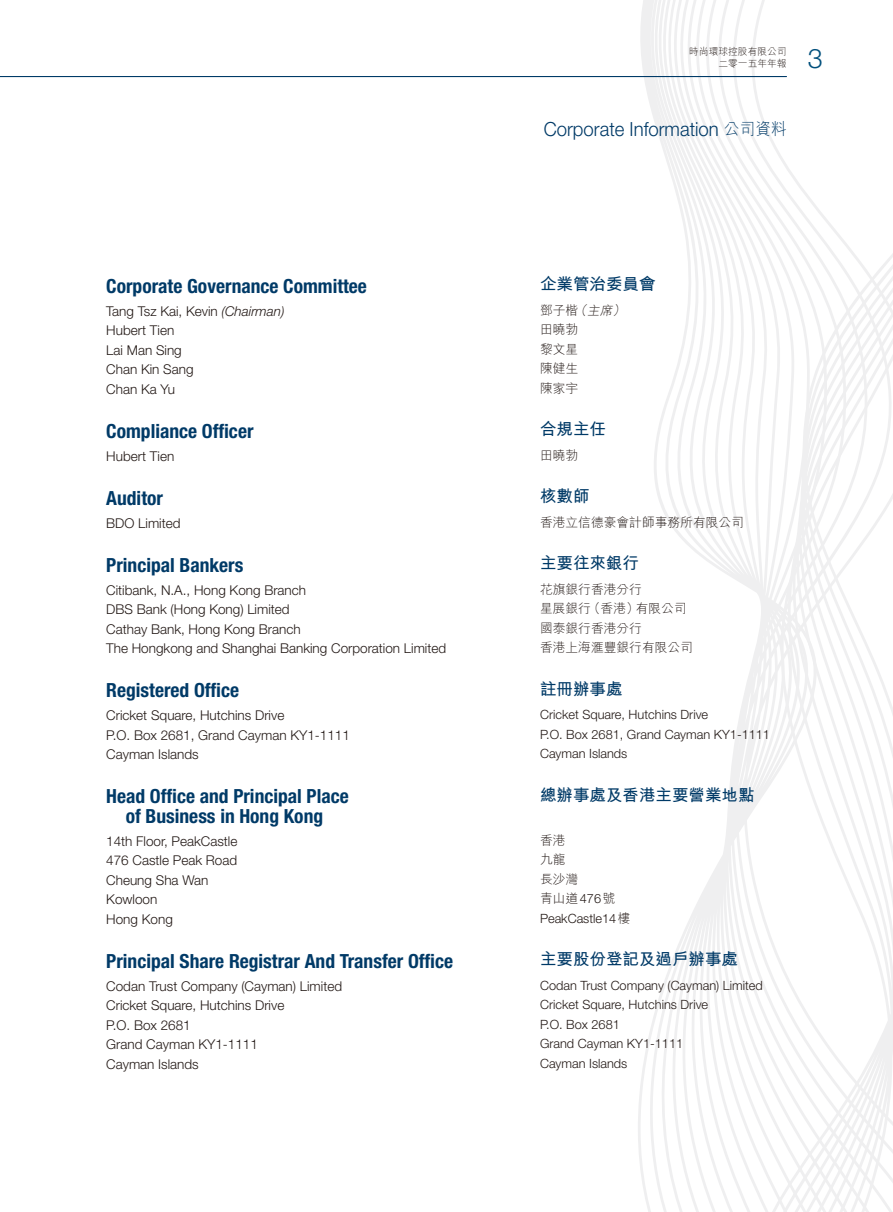
<style>
.page{position:relative;width:893px;height:1212px;background:#fff}
.page>*{position:absolute;margin:0;border:0;box-sizing:border-box;transform-origin:0 0}
.t1{font:300 27px "Helvetica Neue LT Std";color:#004f7c}
.t2{font:700 condensed 19.5px/19.5px "Helvetica Neue LT Std";color:#003a67;text-align:center}
.t3{font:300 19.5px "Helvetica Neue LT Std";color:#003a67;scale:.95 1}
.t4{font:700 16.5px "M Hei HK";color:#003a67}
.t5{font:300 13.5px/19.5px "Helvetica Neue LT Std";color:#231916}
.t6{font:300 12.75px/19.5px "Helvetica Neue LT Std";color:#231916}
.t7{font:300 12.75px/19.5px "M Hei HK";color:#231916}
.t8{font:300 9.75px/12px "M Hei HK";color:#231916;text-align:right}
.s1{font-style:italic}
.s2{font-family:"M Hei HK";font-size:16.5px}
.s3{font-family:"Helvetica Neue LT Std"}
.s4{font-family:"M Hei HK"}
</style>
<div class="page">
<svg style="left:609px;top:0;width:284px;height:1212px"></svg>
<hr style="left:0;top:76px;width:787px;height:1px;background:#003a67">
<h2 class="t2" style="left:106px;top:276px;width:262px">Corporate Governance Committee</h2>
<p class="t5" style="left:106px;top:301px;width:180px">Tang Tsz Kai, Kevin <span class="s1">(Chairman)<br></span>Hubert Tien<br>Lai Man Sing<br>Chan Kin Sang<br>Chan Ka Yu</p>
<h2 class="t2" style="left:106px;top:421px;width:149px">Compliance Officer</h2>
<p class="t5" style="left:106px;top:446px;width:70px">Hubert Tien</p>
<h2 class="t2" style="left:106px;top:488px;width:58px">Auditor</h2>
<p class="t5" style="left:106px;top:513px;width:76px">BDO Limited</p>
<h2 class="t2" style="left:106px;top:555px;width:139px">Principal Bankers</h2>
<p class="t5" style="left:106px;top:580px;width:341px">Citibank, N.A., Hong Kong Branch<br>DBS Bank (Hong Kong) Limited<br>Cathay Bank, Hong Kong Branch<br>The Hongkong and Shanghai Banking Corporation Limited</p>
<h2 class="t2" style="left:106px;top:680px;width:134px">Registered Office</h2>
<p class="t5" style="left:106px;top:705px;width:245px">Cricket Square, Hutchins Drive<br>P.O. Box 2681, Grand Cayman KY1-1111<br>Cayman Islands</p>
<h2 class="t2" style="left:106px;top:786px;width:244px">Head Office and Principal Place of Business in Hong Kong</h2>
<p class="t5" style="left:106px;top:831px;width:133px">14th Floor, PeakCastle<br>476 Castle Peak Road<br>Cheung Sha Wan<br>Kowloon<br>Hong Kong</p>
<h2 class="t2" style="left:106px;top:951px;width:348px">Principal Share Registrar And Transfer Office</h2>
<p class="t5" style="left:106px;top:976px;width:237px">Codan Trust Company (Cayman) Limited<br>Cricket Square, Hutchins Drive<br>P.O. Box 2681<br>Grand Cayman KY1-1111<br>Cayman Islands</p>
<p class="t8" style="left:689px;top:46px;width:99px">時尚環球控股有限公司二零一五年年報</p>
<h2 class="t3" style="left:544px;top:118px;width:257px">Corporate Information <span class="s2">公司資料</span></h2>
<h1 class="t1" style="left:808px;top:42px;width:17px">3</h1>
<p class="t4" style="left:540px;top:272px;width:117px">企業管治委員會</p>
<p class="t7" style="left:540px;top:300px;width:89px">鄧子楷<span class="s1">（主席）</span>田曉勃<br>黎文星<br>陳健生<br>陳家宇</p>
<p class="t4" style="left:540px;top:417px;width:67px">合規主任</p>
<p class="t7" style="left:540px;top:445px;width:40px">田曉勃</p>
<p class="t4" style="left:540px;top:484px;width:51px">核數師</p>
<p class="t7" style="left:540px;top:512px;width:205px">香港立信德豪會計師事務所有限公司</p>
<p class="t4" style="left:540px;top:551px;width:100px">主要往來銀行</p>
<p class="t7" style="left:540px;top:579px;width:154px">花旗銀行香港分行<br>星展銀行（香港）有限公司國泰銀行香港分行<br>香港上海滙豐銀行有限公司</p>
<p class="t4" style="left:540px;top:677px;width:84px">註冊辦事處</p>
<p class="t6" style="left:540px;top:705px;width:232px">Cricket Square, Hutchins Drive<br>P.O. Box 2681, Grand Cayman KY1-1111<br>Cayman Islands</p>
<p class="t4" style="left:540px;top:783px;width:216px">總辦事處及香港主要營業地點</p>
<p class="t7" style="left:540px;top:830px;width:77px">香港<br>九龍<br>長沙灣<br>青山道<span class="s3">476</span>號</p>
<p class="t6" style="left:540px;top:908px;width:92px">PeakCastle14<span class="s4">樓</span></p>
<p class="t4" style="left:540px;top:947px;width:199px">主要股份登記及過戶辦事處</p>
<p class="t6" style="left:540px;top:975px;width:224px">Codan Trust Company (Cayman) Limited<br>Cricket Square, Hutchins Drive<br>P.O. Box 2681<br>Grand Cayman KY1-1111<br>Cayman Islands</p>
</div>
